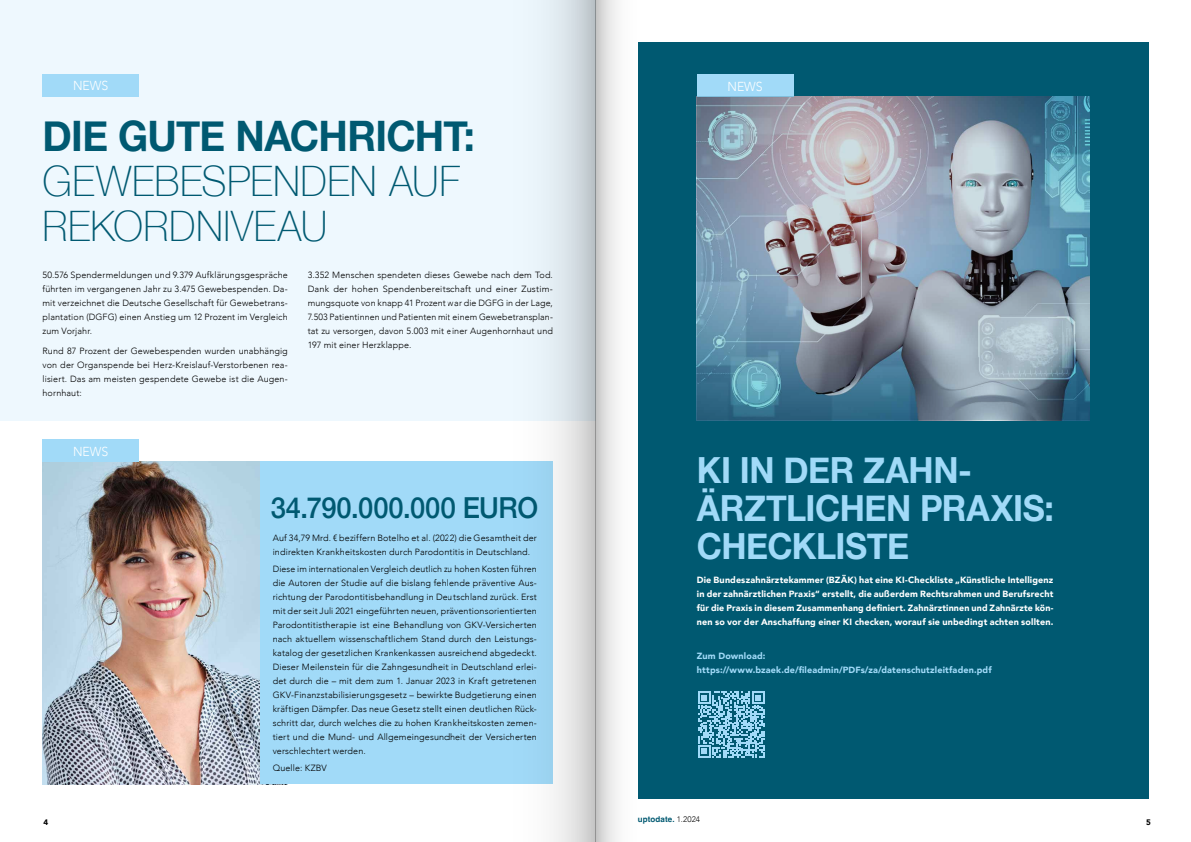
<style>
.page{position:relative;width:1191px;height:842px;background:#fff}
.page>*{position:absolute;margin:0;border:0;box-sizing:border-box;transform-origin:0 0}
.t1{font:100 42px/45px "Helvetica Neue";letter-spacing:.015em;color:#005971;scale:.94 1}
.t2{font:700 42px "Helvetica Neue";letter-spacing:-.02em;color:#005971;scale:.94 1}
.t3{font:700 36px/38px "Helvetica Neue";letter-spacing:-.015em;color:#a1daf8;scale:.95 1}
.t4{font:500 28.9px "Helvetica Neue";color:#005971;scale:.95 1}
.t5{font:300 13px "Avenir";color:#fff;scale:.94 1}
.t6{font:300 9px/14px "Avenir";letter-spacing:.015em;color:#000;text-align:justify}
.t7{font:900 9px/14px "Avenir";letter-spacing:.015em;color:#fff;text-align:justify}
.t8{font:900 9px/14px "Avenir";letter-spacing:.015em;color:#a1daf8}
.t9{font:700 8px "Helvetica";letter-spacing:.015em;color:#005971}
.t10{font:900 8px "Avenir";color:#000}
.s1{font-family:"Avenir";font-weight:300;color:#000}
</style>
<div class="page">
<img style="left:43px;top:461px;width:218px;height:323px">
<div style="left:261px;top:461px;width:292px;height:323px;background:#a1daf8"></div>
<div style="left:0;top:0;width:595px;height:420px;background:#eef8fe"></div>
<div style="left:638px;top:43px;width:510px;height:756px;background:#005971"></div>
<svg style="left:698px;top:691px;width:66px;height:67px"></svg>
<div style="left:697px;top:74px;width:96px;height:23px;background:#a1daf8"></div>
<div style="left:43px;top:74px;width:96px;height:22px;background:#a1daf8"></div>
<div style="left:43px;top:439px;width:96px;height:23px;background:#a1daf8"></div>
<img style="left:697px;top:96px;width:392px;height:324px">
<svg style="left:595px;top:0;width:74px;height:842px"></svg>
<svg style="left:448px;top:0;width:147px;height:842px"></svg>
<h3 class="t5" style="left:73px;top:78px;width:39px">NEWS</h3>
<h3 class="t5" style="left:727px;top:79px;width:39px">NEWS</h3>
<h1 class="t2" style="left:43px;top:103px;width:461px">DIE GUTE NACHRICHT:</h1>
<h1 class="t1" style="left:43px;top:157px;width:445px">GEWEBESPENDEN AUF<br>REKORDNIVEAU</h1>
<p class="t6" style="left:43px;top:268px;width:247px">50.576 Spendermeldungen und 9.379 Aufklärungsgespräche führten im vergangenen Jahr zu 3.475 Gewebespenden. Da&shy;mit verzeichnet die Deutsche Gesellschaft für Gewebetrans&shy;plantation (DGFG) einen Anstieg um 12 Prozent im Vergleich zum Vorjahr.</p>
<p class="t6" style="left:43px;top:344px;width:247px">Rund 87 Prozent der Gewebespenden wurden unabhängig von der Organspende bei Herz-Kreislauf-Verstorbenen rea&shy;lisiert. Das am meisten gespendete Gewebe ist die Augen&shy;hornhaut:</p>
<p class="t6" style="left:308px;top:268px;width:247px">3.352 Menschen spendeten dieses Gewebe nach dem Tod.<br>Dank der hohen Spendenbereitschaft und einer Zustim&shy;mungsquote von knapp 41 Prozent war die DGFG in der Lage, 7.503 Patientinnen und Patienten mit einem Gewebetransplan&shy;tat zu versorgen, davon 5.003 mit einer Augenhornhaut und 197 mit einer Herzklappe.</p>
<h3 class="t5" style="left:73px;top:444px;width:39px">NEWS</h3>
<p class="t10" style="left:43px;top:815px;width:6px">4</p>
<h3 class="t4" style="left:271px;top:484px;width:283px">34.790.000.000 EURO</h3>
<p class="t6" style="left:273px;top:531px;width:266px">Auf 34,79 Mrd. € beziffern Botelho et al. (2022) die Gesamtheit der indirekten Krankheitskosten durch Parodontitis in Deutschland.</p>
<p class="t6" style="left:273px;top:562px;width:266px">Diese im internationalen Vergleich deutlich zu hohen Kosten führen die Autoren der Studie auf die bislang fehlende präventive Aus&shy;richtung der Parodontitisbehandlung in Deutschland zurück. Erst mit der seit Juli 2021 eingeführten neuen, präventionsorientierten Parodontitistherapie ist eine Behandlung von GKV-Versicherten nach aktuellem wissenschaftlichem Stand durch den Leistungs&shy;katalog der gesetzlichen Krankenkassen ausreichend abgedeckt.<br>Dieser Meilenstein für die Zahngesundheit in Deutschland erlei&shy;det durch die – mit dem zum 1. Januar 2023 in Kraft getretenen GKV-Finanzstabilisierungsgesetz – bewirkte Budgetierung einen kräftigen Dämpfer. Das neue Gesetz stellt einen deutlichen Rück&shy;schritt dar, durch welches die zu hohen Krankheitskosten zemen&shy;tiert und die Mund- und Allgemeingesundheit der Versicherten verschlechtert werden.</p>
<p class="t6" style="left:273px;top:761px;width:55px">Quelle: KZBV</p>
<h2 class="t3" style="left:697px;top:452px;width:377px">KI IN DER ZAHN-<br>ÄRZTLICHEN PRAXIS:<br>CHECKLISTE</h2>
<p class="t7" style="left:697px;top:573px;width:358px">Die Bundeszahnärztekammer (BZÄK) hat eine KI-Checkliste „Künstliche Intelligenz in der zahnärztlichen Praxis“ erstellt, die außerdem Rechtsrahmen und Berufsrecht für die Praxis in diesem Zusammenhang definiert. Zahnärztinnen und Zahnärzte kön&shy;nen so vor der Anschaffung einer KI checken, worauf sie unbedingt achten sollten.</p>
<p class="t8" style="left:697px;top:648px;width:296px">Zum Download: https://www.bzaek.de/fileadmin/PDFs/za/datenschutzleitfaden.pdf</p>
<p class="t9" style="left:638px;top:814px;width:64px">uptodate. <span class="s1">1.2024</span></p>
<p class="t10" style="left:1146px;top:815px;width:6px">5</p>
</div>
